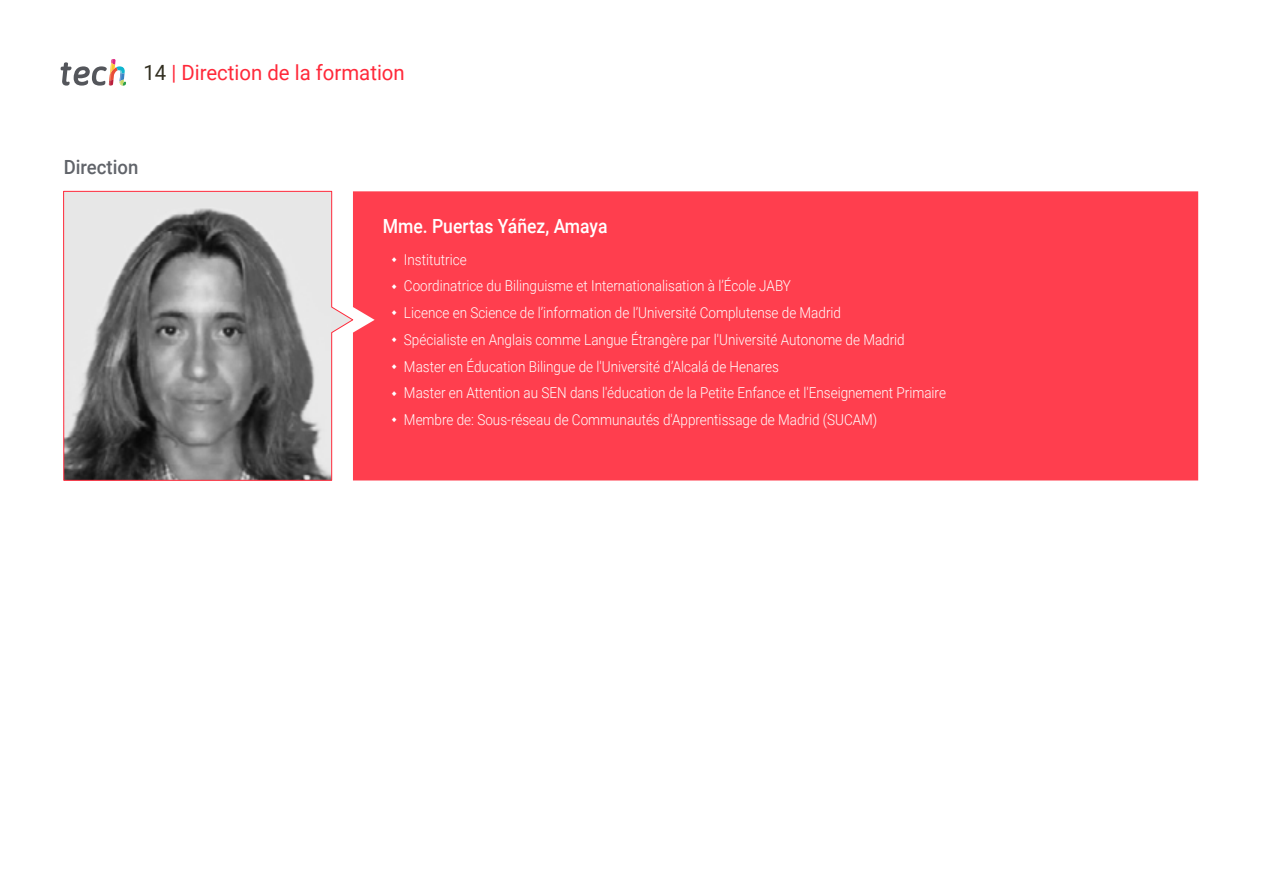
<style>
.page{position:relative;width:1263px;height:893px;background:#fff}
.page>*{position:absolute;margin:0;border:0;box-sizing:border-box;transform-origin:0 0}
.t1{font:21px "Roboto";color:#ff293a}
.t2{font:500 19.5px "Roboto";color:#fff;scale:.9 1}
.t3{font:500 19.5px "Roboto";color:#61646a;scale:.95 1}
.t4{font:300 15px/26.7px "Roboto";color:#fff;scale:.9 1}
.s1{color:#312e20}
</style>
<div class="page">
<div style="left:353px;top:191px;width:845px;height:289px;background:#ff3e4e"></div>
<svg style="left:63px;top:191px;width:290px;height:290px;background:#999696"></svg>
<svg style="left:61px;top:59px;width:65px;height:27px"></svg>
<svg style="left:392px;top:257px;width:5px;height:5px"></svg>
<svg style="left:392px;top:284px;width:5px;height:5px"></svg>
<svg style="left:392px;top:310px;width:5px;height:5px"></svg>
<svg style="left:392px;top:337px;width:5px;height:5px"></svg>
<svg style="left:392px;top:364px;width:5px;height:5px"></svg>
<svg style="left:392px;top:391px;width:5px;height:5px"></svg>
<svg style="left:392px;top:417px;width:5px;height:5px"></svg>
<h1 class="t1" style="left:144px;top:57px;width:263px"><span class="s1">14</span> | Direction de la formation</h1>
<h2 class="t3" style="left:64px;top:154px;width:80px">Direction</h2>
<h2 class="t2" style="left:383px;top:212px;width:251px">Mme. Puertas Yáñez, Amaya</h2>
<p class="t4" style="left:404px;top:245px;width:604px">Institutrice<br>Coordinatrice du Bilinguisme et Internationalisation à l’École JABY<br>Licence en Science de l’information de l’Université Complutense de Madrid<br>Spécialiste en Anglais comme Langue Étrangère par l'Université Autonome de Madrid Master en Éducation Bilingue de l'Université d’Alcalá de Henares<br>Master en Attention au SEN dans l'éducation de la Petite Enfance et l'Enseignement Primaire Membre de: Sous-réseau de Communautés d'Apprentissage de Madrid (SUCAM)</p>
</div>
